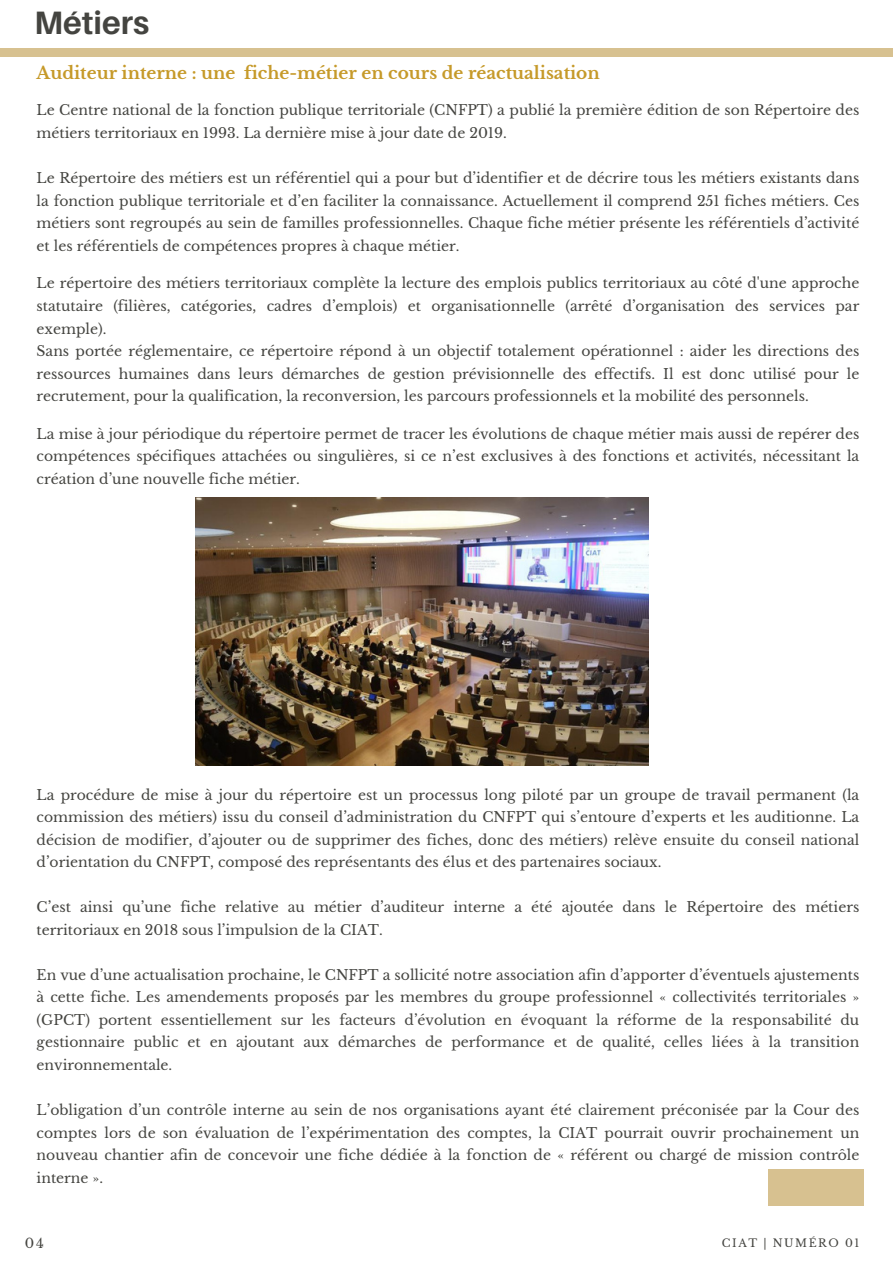
<style>
.page{position:relative;width:893px;height:1264px;background:#fff}
.page>*{position:absolute;margin:0;border:0;box-sizing:border-box;transform-origin:0 0}
.t1{font:700 32.4px "Aileron";color:#444440}
.t2{font:700 16.95px "Libre Baskerville";color:#c69a2a}
.t3{font:13.95px/22.5px "Libre Baskerville";color:#444440;text-align:justify}
.t4{font:13.2px "Libre Baskerville";color:#444440}
.t5{font:10.95px "Libre Baskerville";letter-spacing:.14em;color:#444440}
</style>
<div class="page">
<div style="left:768px;top:1169px;width:95px;height:36px;background:#d7c190"></div>
<div style="left:0;top:48px;width:892px;height:8px;background:#d7c190"></div>
<img style="left:196px;top:497px;width:452px;height:268px">
<h1 class="t1" style="left:34px;top:3px;width:117px">Métiers</h1>
<h2 class="t2" style="left:37px;top:63px;width:564px">Auditeur interne : une fiche-métier en cours de réactualisation</h2>
<h3 class="t3" style="left:37px;top:99px;width:824px">Le Centre national de la fonction publique territoriale (CNFPT) a publié la première édition de son Répertoire des métiers territoriaux en 1993. La dernière mise à jour date de 2019.</h3>
<h3 class="t3" style="left:37px;top:167px;width:824px">Le Répertoire des métiers est un référentiel qui a pour but d’identifier et de décrire tous les métiers existants dans la fonction publique territoriale et d’en faciliter la connaissance. Actuellement il comprend 251 fiches métiers. Ces métiers sont regroupés au sein de familles professionnelles. Chaque fiche métier présente les référentiels d’activité et les référentiels de compétences propres à chaque métier.</h3>
<h3 class="t3" style="left:37px;top:272px;width:824px;text-align:left">Le répertoire des métiers territoriaux complète la lecture des emplois publics territoriaux au côté d'une approche statutaire (filières, catégories, cadres d’emplois) et organisationnelle (arrêté d’organisation des services par exemple).<br>Sans portée réglementaire, ce répertoire répond à un objectif totalement opérationnel : aider les directions des ressources humaines dans leurs démarches de gestion prévisionnelle des effectifs. Il est donc utilisé pour le recrutement, pour la qualification, la reconversion, les parcours professionnels et la mobilité des personnels.</h3>
<h3 class="t3" style="left:37px;top:423px;width:824px">La mise à jour périodique du répertoire permet de tracer les évolutions de chaque métier mais aussi de repérer des compétences spécifiques attachées ou singulières, si ce n’est exclusives à des fonctions et activités, nécessitant la création d’une nouvelle fiche métier.</h3>
<h3 class="t3" style="left:37px;top:783px;width:824px">La procédure de mise à jour du répertoire est un processus long piloté par un groupe de travail permanent (la commission des métiers) issu du conseil d’administration du CNFPT qui s’entoure d’experts et les auditionne. La décision de modifier, d’ajouter ou de supprimer des fiches, donc des métiers) relève ensuite du conseil national d’orientation du CNFPT, composé des représentants des élus et des partenaires sociaux.</h3>
<h3 class="t3" style="left:37px;top:896px;width:824px">C’est ainsi qu’une fiche relative au métier d’auditeur interne a été ajoutée dans le Répertoire des métiers territoriaux en 2018 sous l’impulsion de la CIAT.</h3>
<h3 class="t3" style="left:37px;top:963px;width:824px">En vue d’une actualisation prochaine, le CNFPT a sollicité notre association afin d’apporter d’éventuels ajustements à cette fiche. Les amendements proposés par les membres du groupe professionnel « collectivités territoriales » (GPCT) portent essentiellement sur les facteurs d’évolution en évoquant la réforme de la responsabilité du gestionnaire public et en ajoutant aux démarches de performance et de qualité, celles liées à la transition environnementale.</h3>
<h3 class="t3" style="left:37px;top:1098px;width:824px">L’obligation d’un contrôle interne au sein de nos organisations ayant été clairement préconisée par la Cour des comptes lors de son évaluation de l’expérimentation des comptes, la CIAT pourrait ouvrir prochainement un nouveau chantier afin de concevoir une fiche dédiée à la fonction de « référent ou chargé de mission contrôle interne ».</h3>
<p class="t4" style="left:25px;top:1235px;width:21px">04</p>
<p class="t5" style="left:721px;top:1236px;width:139px">CIAT | NUMÉRO 01</p>
</div>
